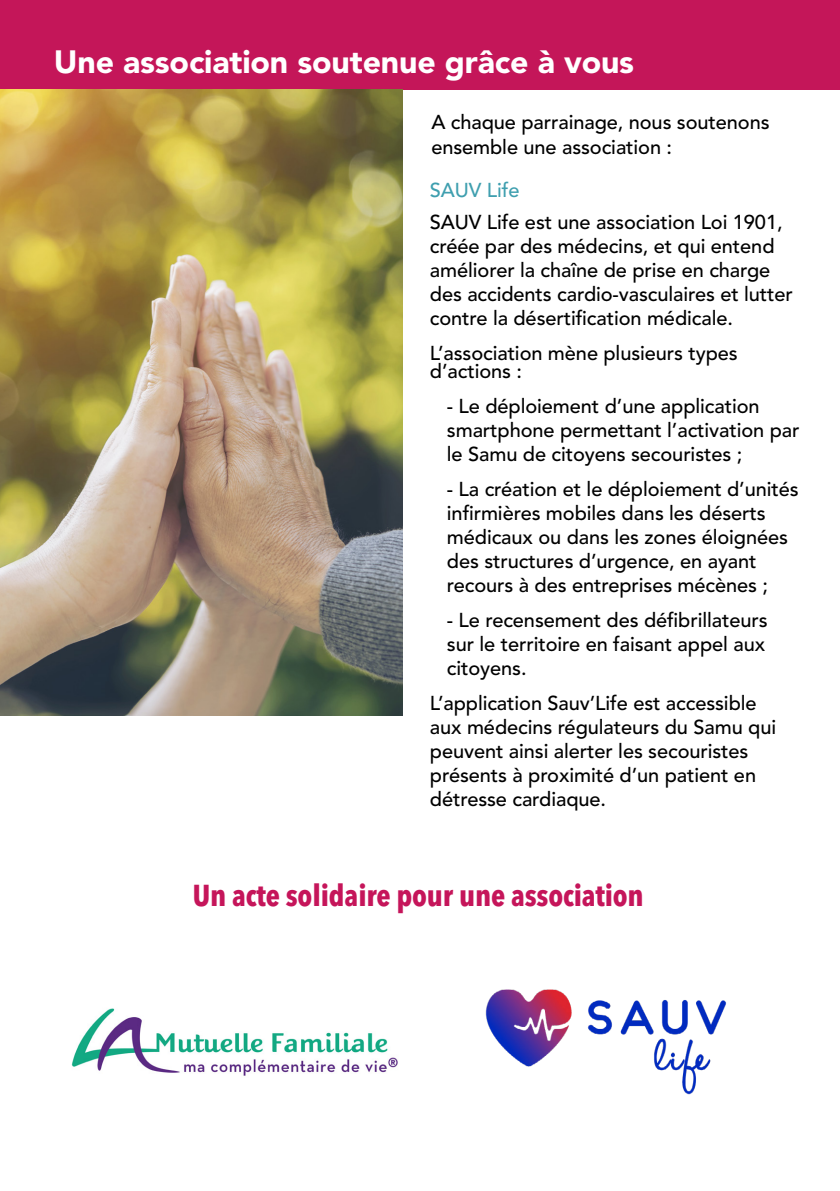
<style>
.page{position:relative;width:840px;height:1191px;background:#fff}
.page>*{position:absolute;margin:0;border:0;box-sizing:border-box;transform-origin:0 0}
.t1{font:900 32px "Avenir LT Std";letter-spacing:-.005em;color:#fff}
.t2{font:700 condensed 30px "Avenir Next LT Pro";letter-spacing:-.005em;color:#c5155a}
.t3{font:500 20px/24px "Avenir LT Std";letter-spacing:-.005em;color:#000}
.s1{color:#3f9faf}
</style>
<div class="page">
<div style="left:0;top:0;width:839px;height:90px;background:#c41659"></div>
<img style="left:71px;top:1008px;width:327px;height:68px">
<img style="left:485px;top:989px;width:241px;height:106px">
<img style="left:0;top:90px;width:403px;height:625px">
<p class="t1" style="left:54px;top:43px;width:581px">Une association soutenue grâce à vous</p>
<p class="t3" style="left:431px;top:111px;width:339px">A chaque parrainage, nous soutenons ensemble une association :</p>
<p class="t3" style="left:429px;top:174px;width:354px;line-height:32px"><span class="s1">SAUV Life<br></span>SAUV Life est une association Loi 1901,</p>
<p class="t3" style="left:429px;top:234px;width:364px">créée par des médecins, et qui entend améliorer la chaîne de prise en charge des accidents cardio-vasculaires et lutter contre la désertification médicale.</p>
<p class="t3" style="left:429px;top:344px;width:309px;line-height:18px">L’association mène plusieurs types d’actions :</p>
<p class="t3" style="left:446px;top:394px;width:354px">- Le déploiement d’une application smartphone permettant l’activation par le Samu de citoyens secouristes ;</p>
<p class="t3" style="left:446px;top:477px;width:353px">- La création et le déploiement d’unités infirmières mobiles dans les déserts médicaux ou dans les zones éloignées des structures d’urgence, en ayant recours à des entreprises mécènes ;</p>
<p class="t3" style="left:446px;top:608px;width:322px">- Le recensement des défibrillateurs sur le territoire en faisant appel aux citoyens.</p>
<p class="t3" style="left:429px;top:691px;width:347px">L’application Sauv’Life est accessible aux médecins régulateurs du Samu qui peuvent ainsi alerter les secouristes présents à proximité d’un patient en détresse cardiaque.</p>
<p class="t2" style="left:193px;top:877px;width:452px">Un acte solidaire pour une association</p>
</div>
